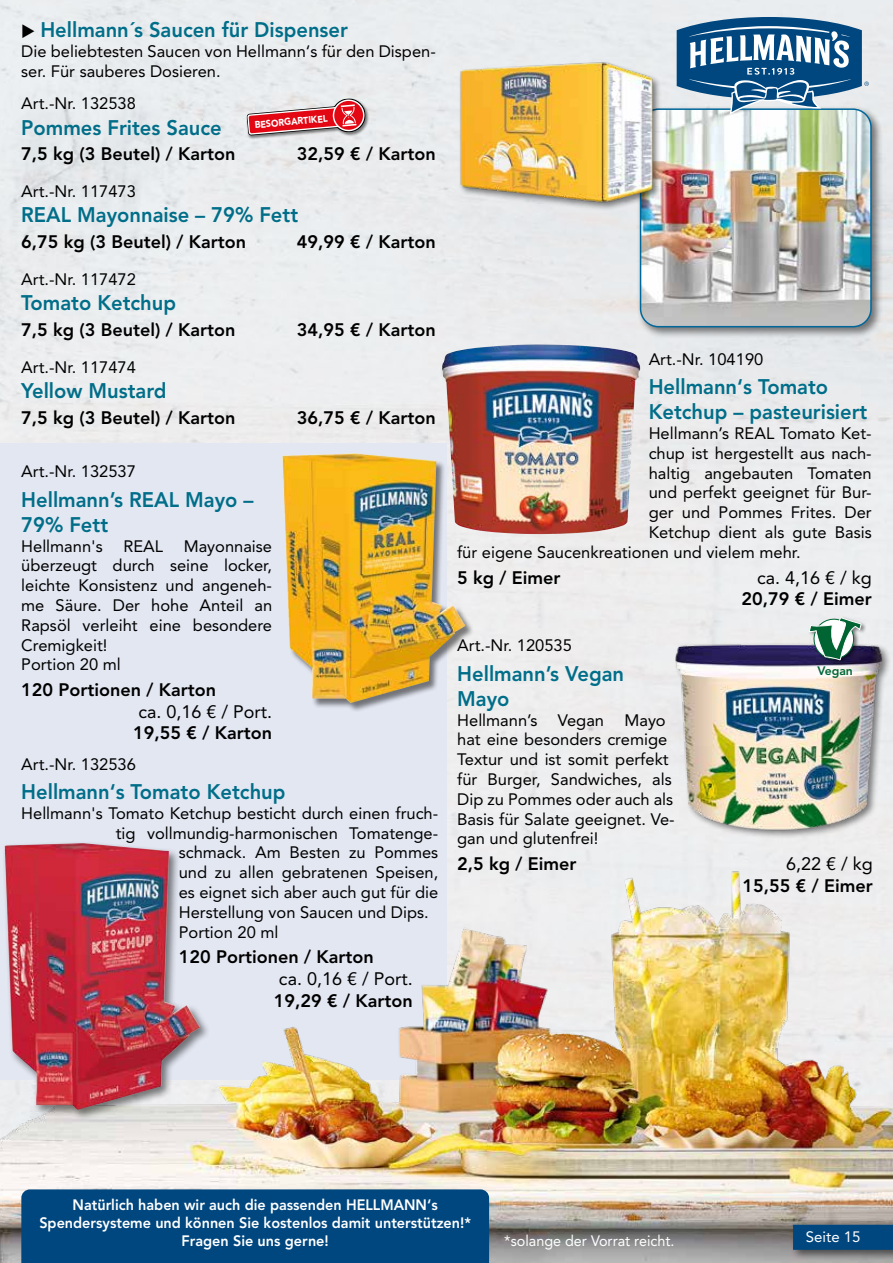
<style>
.page{position:relative;width:893px;height:1263px;background:#fff}
.page>*{position:absolute;margin:0;border:0;box-sizing:border-box;transform-origin:0 0}
.t1{font:800 21px/25.2px "Avenir LT Std";color:#006e89;scale:.96 1}
.t2{font:800 18px "Avenir LT Std";color:#000}
.t3{font:18px "Avenir LT Std";color:#000}
.t4{font:16.5px/19.8px "Avenir LT Std";color:#000}
.t5{font:800 15px/18px "Avenir LT Std";color:#fff;text-align:center;scale:.96 1}
.t6{font:15px "Avenir LT Std";color:#fff;scale:.96 1}
.t7{font:15px "Avenir LT Std";color:#fff}
.t8{font:800 12.15px "Avenir LT Std";color:#006533}
.t9{font:900 9.75px "Avenir";color:#fff;scale:.91 1}
.s1{color:#000}
</style>
<div class="page">
<div style="left:0;top:443px;width:446px;height:637px;background:#e3e7f2"></div>
<img style="left:0;top:865px;width:893px;height:398px">
<div style="left:790px;top:1221px;width:103px;height:40px;background:#000;opacity:.5"></div>
<div style="left:793px;top:1225px;width:100px;height:25px;background:#00477f"></div>
<div style="left:674px;top:642px;width:218px;height:197px;background:#000;opacity:.5"></div>
<img style="left:660px;top:636px;width:222px;height:203px">
<div style="left:808px;top:616px;width:58px;height:50px;background:#000;opacity:.5"></div>
<svg style="left:809px;top:617px;width:52px;height:43px"></svg>
<div style="left:21px;top:1189px;width:468px;height:74px;background:#00477f"></div>
<img style="left:442px;top:344px;width:198px;height:190px">
<div style="left:637px;top:106px;width:246px;height:233px;background:#000;opacity:.5"></div>
<img style="left:641px;top:109px;width:230px;height:218px">
<div style="left:640px;top:108px;width:232px;height:219px;border:2px solid #00679b;border-radius:18px"></div>
<svg style="left:677px;top:17px;width:192px;height:98px;background:#608cad"></svg>
<div style="left:458px;top:61px;width:203px;height:150px;background:#000;opacity:.5"></div>
<img style="left:457px;top:57px;width:198px;height:150px">
<div style="left:246px;top:98px;width:124px;height:41px;background:#000;opacity:.5"></div>
<svg style="left:246px;top:98px;width:120px;height:38px;background:#d5747a"></svg>
<div style="left:282px;top:453px;width:193px;height:259px;background:#000;opacity:.5"></div>
<img style="left:282px;top:453px;width:184px;height:250px">
<div style="left:2px;top:840px;width:209px;height:281px;background:#000;opacity:.5"></div>
<img style="left:5px;top:843px;width:195px;height:267px">
<p class="t1" style="left:21px;top:17px;width:342px"><span class="s1">◆</span> Hellmann´s Saucen für Dispenser</p>
<p class="t4" style="left:21px;top:41px;width:416px">Die beliebtesten Saucen von Hellmann‘s für den Dispen&shy;ser. Für sauberes Dosieren.</p>
<p class="t4" style="left:21px;top:94px;width:116px">Art.-Nr. 132538</p>
<p class="t1" style="left:21px;top:115px;width:210px">Pommes Frites Sauce</p>
<p class="t2" style="left:21px;top:143px;width:216px">7,5 kg (3 Beutel) / Karton</p>
<p class="t2" style="left:297px;top:143px;width:140px">32,59 € / Karton</p>
<p class="t4" style="left:21px;top:182px;width:116px">Art.-Nr. 117473</p>
<p class="t1" style="left:21px;top:203px;width:290px">REAL Mayonnaise – 79% Fett</p>
<p class="t2" style="left:21px;top:231px;width:226px">6,75 kg (3 Beutel) / Karton</p>
<p class="t2" style="left:297px;top:231px;width:140px">49,99 € / Karton</p>
<p class="t4" style="left:21px;top:270px;width:116px">Art.-Nr. 117472</p>
<p class="t1" style="left:21px;top:290px;width:163px">Tomato Ketchup</p>
<p class="t2" style="left:21px;top:319px;width:216px">7,5 kg (3 Beutel) / Karton</p>
<p class="t2" style="left:297px;top:319px;width:140px">34,95 € / Karton</p>
<p class="t4" style="left:21px;top:357px;width:116px">Art.-Nr. 117474</p>
<p class="t1" style="left:21px;top:378px;width:153px">Yellow Mustard</p>
<p class="t2" style="left:21px;top:407px;width:216px">7,5 kg (3 Beutel) / Karton</p>
<p class="t2" style="left:297px;top:407px;width:140px">36,75 € / Karton</p>
<p class="t9" style="left:254px;top:119px;width:82px;rotate:-5deg">BESORGARTIKEL</p>
<p class="t4" style="left:21px;top:462px;width:116px">Art.-Nr. 132537</p>
<p class="t1" style="left:21px;top:487px;width:243px">Hellmann’s REAL Mayo –<br>79% Fett</p>
<p class="t4" style="left:21px;top:536px;width:252px">Hellmann's REAL Mayonnaise überzeugt durch seine locker, leichte Konsistenz und angeneh&shy;me Säure. Der hohe Anteil an<br>Rapsöl verleiht eine besondere<br>Cremigkeit!<br>Portion 20 ml</p>
<p class="t2" style="left:21px;top:679px;width:196px">120 Portionen / Karton</p>
<p class="t3" style="left:138px;top:701px;width:135px">ca. 0,16 € / Port.</p>
<p class="t2" style="left:133px;top:722px;width:140px">19,55 € / Karton</p>
<p class="t4" style="left:21px;top:754px;width:116px">Art.-Nr. 132536</p>
<p class="t1" style="left:21px;top:779px;width:277px">Hellmann‘s Tomato Ketchup</p>
<p class="t4" style="left:21px;top:803px;width:419px">Hellmann's Tomato Ketchup besticht durch einen fruch-</p>
<p class="t4" style="left:116px;top:823px;width:324px">tig vollmundig-harmonischen Tomatenge-</p>
<p class="t4" style="left:179px;top:843px;width:261px">schmack. Am Besten zu Pommes</p>
<p class="t4" style="left:179px;top:863px;width:261px">und zu allen gebratenen Speisen,</p>
<p class="t4" style="left:179px;top:882px;width:261px">es eignet sich aber auch gut für die</p>
<p class="t4" style="left:179px;top:902px;width:252px">Herstellung von Saucen und Dips.</p>
<p class="t4" style="left:179px;top:922px;width:101px">Portion 20 ml</p>
<p class="t2" style="left:179px;top:946px;width:196px">120 Portionen / Karton</p>
<p class="t3" style="left:279px;top:968px;width:135px">ca. 0,16 € / Port.</p>
<p class="t2" style="left:274px;top:990px;width:140px">19,29 € / Karton</p>
<p class="t4" style="left:649px;top:349px;width:116px">Art.-Nr. 104190</p>
<p class="t1" style="left:649px;top:374px;width:229px">Hellmann‘s Tomato<br>Ketchup – pasteurisiert</p>
<p class="t4" style="left:649px;top:423px;width:225px">Hellmann’s REAL Tomato Ket-</p>
<p class="t4" style="left:649px;top:443px;width:225px">chup ist hergestellt aus nach-</p>
<p class="t4" style="left:649px;top:463px;width:225px">haltig angebauten Tomaten</p>
<p class="t4" style="left:649px;top:483px;width:225px">und perfekt geeignet für Bur-</p>
<p class="t4" style="left:649px;top:503px;width:225px">ger und Pommes Frites. Der</p>
<p class="t4" style="left:649px;top:522px;width:225px">Ketchup dient als gute Basis</p>
<p class="t4" style="left:457px;top:542px;width:345px">für eigene Saucenkreationen und vielem mehr.</p>
<p class="t2" style="left:457px;top:567px;width:105px">5 kg / Eimer</p>
<p class="t3" style="left:757px;top:567px;width:116px">ca. 4,16 € / kg</p>
<p class="t2" style="left:741px;top:588px;width:132px">20,79 € / Eimer</p>
<p class="t4" style="left:457px;top:636px;width:116px">Art.-Nr. 120535</p>
<p class="t1" style="left:457px;top:661px;width:175px">Hellmann’s Vegan<br>Mayo</p>
<p class="t4" style="left:457px;top:710px;width:219px">Hellmann’s Vegan Mayo hat eine besonders cremige<br>Textur und ist somit perfekt für Burger, Sandwiches, als<br>Dip zu Pommes oder auch als<br>Basis für Salate geeignet. Ve&shy;gan und glutenfrei!</p>
<p class="t2" style="left:457px;top:853px;width:121px">2,5 kg / Eimer</p>
<p class="t3" style="left:786px;top:854px;width:88px">6,22 € / kg</p>
<p class="t2" style="left:742px;top:875px;width:132px">15,55 € / Eimer</p>
<p class="t8" style="left:817px;top:663px;width:37px">Vegan</p>
<p class="t5" style="left:39px;top:1195px;width:451px">Natürlich haben wir auch die passenden HELLMANN‘s<br>Spendersysteme und können Sie kostenlos damit unterstützen!*<br>Fragen Sie uns gerne!</p>
<p class="t6" style="left:504px;top:1232px;width:179px">*solange der Vorrat reicht.</p>
<p class="t7" style="left:806px;top:1228px;width:56px">Seite 15</p>
</div>
